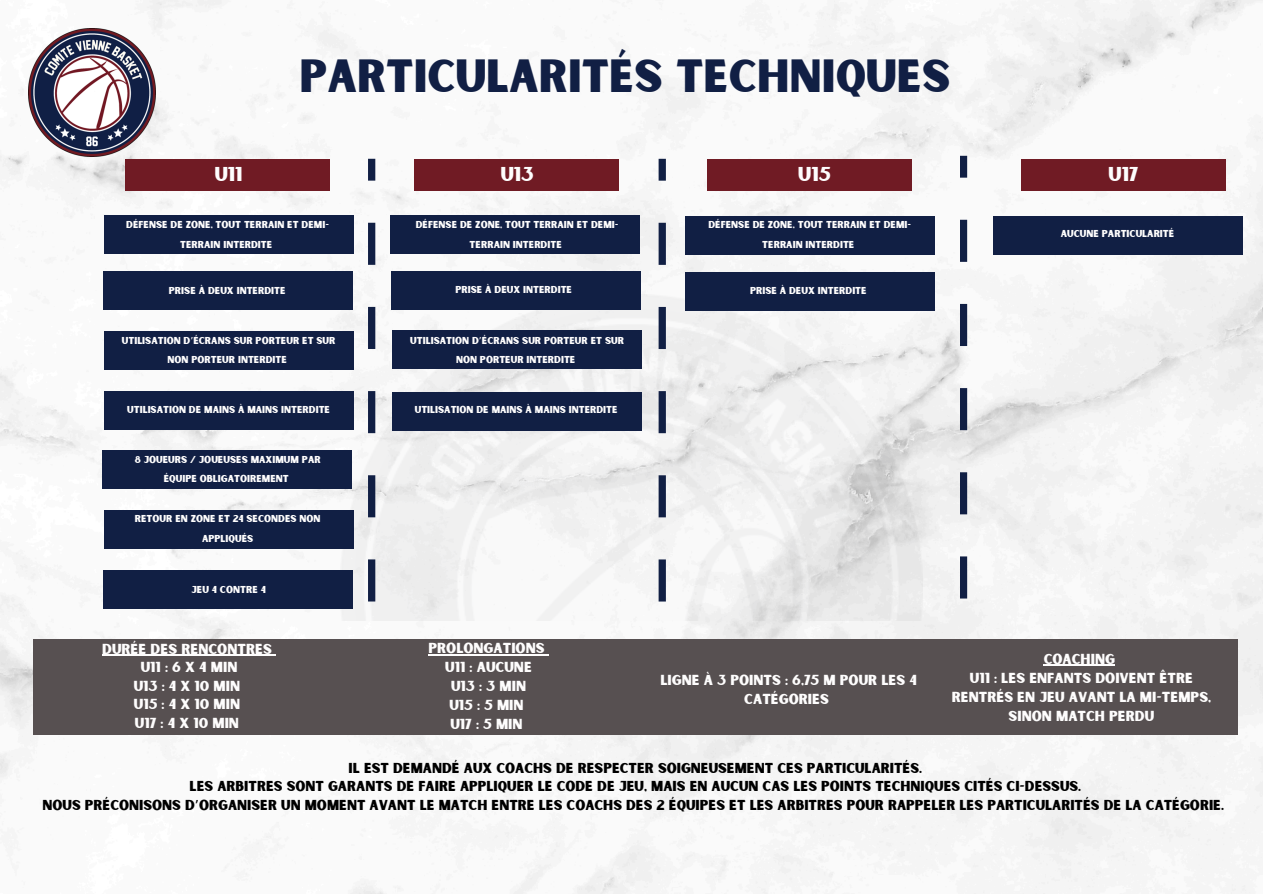
<style>
.page{position:relative;width:1263px;height:894px;background:#fff}
.page>*{position:absolute;margin:0;border:0;box-sizing:border-box;transform-origin:0 0}
.t1{font:44.4px "Sunborn Sans One";color:#111f44}
.t2{font:19.2px "Sunborn Sans One";color:#fefdfd}
.t3{font:13.8px/18px "Sunborn Sans One";color:#000;text-align:center}
.t4{font:13.8px/19.2px "Sunborn Sans One";color:#fefdfd;text-align:center}
.t5{font:9.6px/19.2px "Sunborn Sans One";color:#fefdfd;text-align:center}
.s1{font-family:"Noto Sans Gurmukhi"}
</style>
<div class="page">
<img style="left:0;top:0;width:1263px;height:893px">
<img style="left:340px;top:295px;width:583px;height:325px">
<img style="left:29px;top:29px;width:127px;height:127px">
<div style="left:125px;top:159px;width:205px;height:32px;background:#701b24"></div>
<div style="left:414px;top:159px;width:205px;height:32px;background:#701b24"></div>
<div style="left:707px;top:159px;width:205px;height:32px;background:#701b24"></div>
<div style="left:1021px;top:159px;width:205px;height:32px;background:#701b24"></div>
<svg style="left:368px;top:159px;width:7px;height:480px"></svg>
<div style="left:104px;top:215px;width:249px;height:39px;background:#111f44"></div>
<div style="left:103px;top:270px;width:249px;height:39px;background:#111f44"></div>
<div style="left:104px;top:331px;width:249px;height:38px;background:#111f44"></div>
<div style="left:104px;top:391px;width:249px;height:39px;background:#111f44"></div>
<div style="left:390px;top:215px;width:249px;height:39px;background:#111f44"></div>
<div style="left:102px;top:450px;width:249px;height:39px;background:#111f44"></div>
<div style="left:104px;top:509px;width:249px;height:39px;background:#111f44"></div>
<div style="left:103px;top:569px;width:249px;height:39px;background:#111f44"></div>
<svg style="left:659px;top:159px;width:7px;height:480px"></svg>
<div style="left:392px;top:270px;width:249px;height:39px;background:#111f44"></div>
<div style="left:393px;top:330px;width:249px;height:39px;background:#111f44"></div>
<div style="left:393px;top:392px;width:249px;height:39px;background:#111f44"></div>
<div style="left:685px;top:216px;width:249px;height:39px;background:#111f44"></div>
<div style="left:685px;top:272px;width:249px;height:39px;background:#111f44"></div>
<div style="left:993px;top:216px;width:249px;height:39px;background:#111f44"></div>
<svg style="left:960px;top:156px;width:7px;height:483px"></svg>
<div style="left:33px;top:639px;width:301px;height:95px;background:#575051"></div>
<div style="left:334px;top:639px;width:301px;height:95px;background:#575051"></div>
<div style="left:635px;top:639px;width:302px;height:95px;background:#575051"></div>
<div style="left:937px;top:639px;width:301px;height:95px;background:#575051"></div>
<hr style="left:102px;top:654px;width:170px;height:1px;background:#fefdfd">
<hr style="left:428px;top:653px;width:117px;height:2px;background:#fefdfd">
<hr style="left:1044px;top:664px;width:71px;height:1px;background:#fefdfd">
<h1 class="t1" style="left:299px;top:47px;width:653px">PARTICULARITÉS TECHNIQUES</h1>
<h2 class="t2" style="left:215px;top:161px;width:29px">U11</h2>
<h2 class="t2" style="left:501px;top:161px;width:35px">U13</h2>
<p class="t2" style="left:798px;top:161px;width:34px">U15</p>
<p class="t2" style="left:1108px;top:161px;width:31px">U17</p>
<p class="t5" style="left:126px;top:216px;width:204px">DÉFENSE DE ZONE, TOUT TERRAIN ET DEMI-<br>TERRAIN INTERDITE</p>
<p class="t5" style="left:169px;top:281px;width:118px">PRISE À DEUX INTERDITE</p>
<h5 class="t5" style="left:416px;top:216px;width:204px">DÉFENSE DE ZONE, TOUT TERRAIN ET DEMI-<br>TERRAIN INTERDITE</h5>
<p class="t5" style="left:455px;top:280px;width:118px">PRISE À DEUX INTERDITE</p>
<p class="t5" style="left:708px;top:216px;width:204px">DÉFENSE DE ZONE, TOUT TERRAIN ET DEMI-<br>TERRAIN INTERDITE</p>
<p class="t5" style="left:750px;top:281px;width:118px">PRISE À DEUX INTERDITE</p>
<p class="t5" style="left:1061px;top:224px;width:115px">AUCUNE PARTICULARITÉ</p>
<p class="t5" style="left:122px;top:331px;width:215px">UTILISATION D<span class="s1">’</span>ÉCRANS SUR PORTEUR ET SUR<br>NON PORTEUR INTERDITE</p>
<p class="t5" style="left:127px;top:400px;width:204px">UTILISATION DE MAINS À MAINS INTERDITE</p>
<p class="t5" style="left:135px;top:450px;width:188px">8 JOUEURS / JOUEUSES MAXIMUM PAR<br>ÉQUIPE OBLIGATOIREMENT</p>
<p class="t5" style="left:135px;top:509px;width:187px">RETOUR EN ZONE ET 24 SECONDES NON<br>APPLIQUÉS</p>
<p class="t5" style="left:191px;top:580px;width:76px">JEU 4 CONTRE 4</p>
<h4 class="t4" style="left:102px;top:640px;width:171px;line-height:18.5px">DURÉE DES RENCONTRES<br>U11:6X4MIN<br>U13 : 4 X 10 MIN<br>U15 : 4 X 10 MIN</h4>
<h4 class="t4" style="left:135px;top:713px;width:106px">U17 : 4 X 10 MIN</h4>
<p class="t5" style="left:410px;top:331px;width:215px">UTILISATION D<span class="s1">’</span>ÉCRANS SUR PORTEUR ET SUR<br>NON PORTEUR INTERDITE</p>
<h2 class="t5" style="left:444px;top:333px;width:98px">PRISE À 2 INTERDITE</h2>
<p class="t5" style="left:415px;top:400px;width:204px">UTILISATION DE MAINS À MAINS INTERDITE</p>
<h4 class="t4" style="left:428px;top:639px;width:118px">PROLONGATIONS<br>U11 : AUCUNE<br>U13 : 3 MIN<br>U15 : 5 MIN<br>U17 : 5 MIN</h4>
<h3 class="t4" style="left:660px;top:670px;width:258px">LIGNE À 3 POINTS : 6,75 M POUR LES 4<br>CATÉGORIES</h3>
<h3 class="t4" style="left:952px;top:650px;width:261px">COACHING<br>U11 : LES ENFANTS DOIVENT ÊTRE<br>RENTRÉS EN JEU AVANT LA MI-TEMPS,<br>SINON MATCH PERDU</h3>
<h2 class="t3" style="left:43px;top:760px;width:1183px">IL EST DEMANDÉ AUX COACHS DE RESPECTER SOIGNEUSEMENT CES PARTICULARITÉS.<br>LES ARBITRES SONT GARANTS DE FAIRE APPLIQUER LE CODE DE JEU, MAIS EN AUCUN CAS LES POINTS TECHNIQUES CITÉS CI-DESSUS.<br>NOUS PRÉCONISONS D<span class="s1">’</span>ORGANISER UN MOMENT AVANT LE MATCH ENTRE LES COACHS DES 2 ÉQUIPES ET LES ARBITRES POUR RAPPELER LES PARTICULARITÉS DE LA CATÉGORIE.</h2>
</div>
